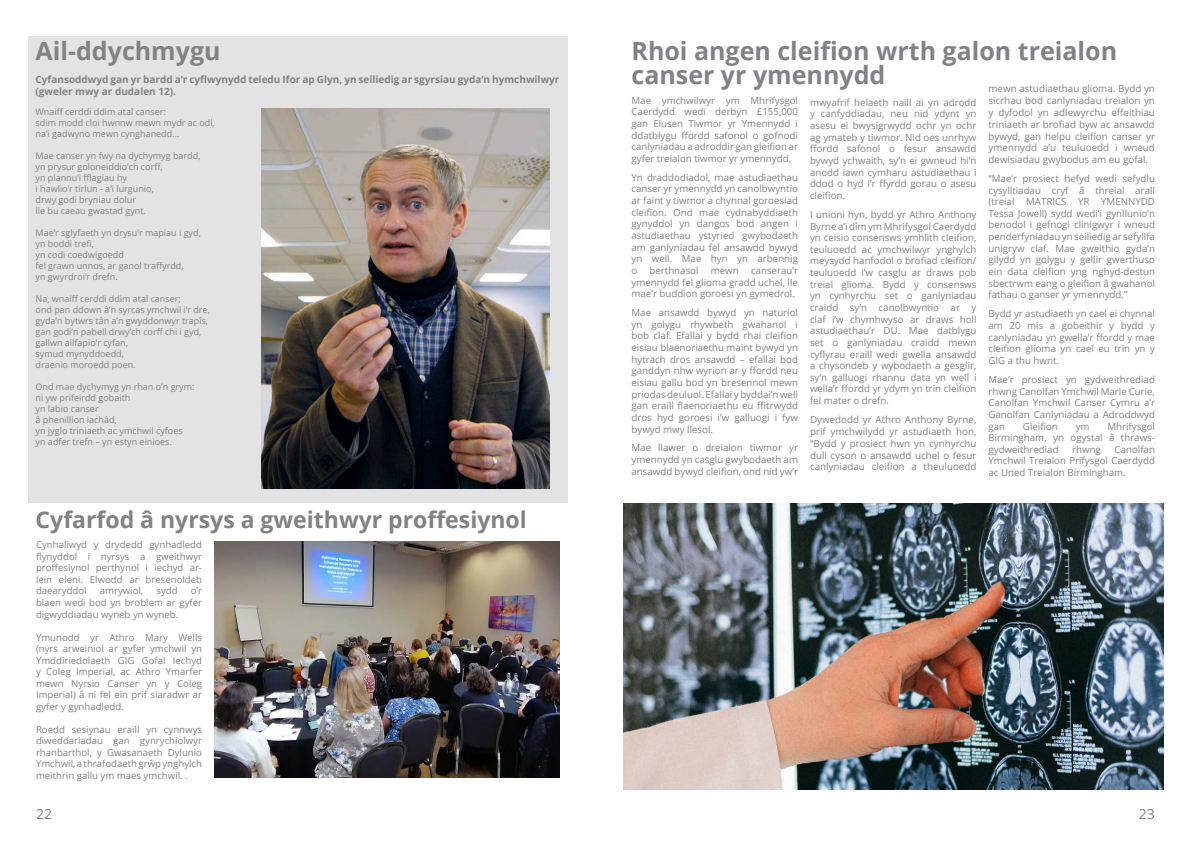
<style>
.page{position:relative;width:1191px;height:842px;background:#fff}
.page>*{position:absolute;margin:0;border:0;box-sizing:border-box;transform-origin:0 0}
.t1{font:25px/24px "Open Sans Bold 2";color:#808285}
.t2{font:700 25px "Open Sans";color:#808285}
.t3{font:23px "Open Sans Bold 2";color:#808285}
.t4{font:14px "Open Sans";color:#808285}
.Booklet_grey_text{font:10px/12px "Open Sans Bold 2";color:#808285}
.Booklet_grey_text-2{font:9.8px/11.8px "Open Sans";color:#808285;text-align:justify}
.Booklet_grey_text-3{font:9.7px/11.7px "Open Sans";color:#808285;text-align:justify}
.Booklet_grey_text-4{font:9.7px "Open Sans 2";color:#808285}
.Booklet_grey_text-5{font:9.6px/11.5px "Open Sans";color:#808285;text-align:justify}
.Booklet_grey_text-6{font:9px "Open Sans";color:#808285}
.Booklet_grey_text-7{font:9px "Open Sans 2";color:#808285}
.s1{font-family:"Open Sans 2"}
</style>
<div class="page">
<div style="left:28px;top:36px;width:539px;height:466px;background:#e3e3e3"></div>
<img style="left:623px;top:503px;width:540px;height:286px">
<img style="left:214px;top:541px;width:345px;height:236px">
<img style="left:261px;top:108px;width:288px;height:380px">
<p class="t2" style="left:36px;top:33px;width:187px">Ail-ddychmygu</p>
<p class="Booklet_grey_text" style="left:36px;top:73px;width:525px">Cyfansoddwyd gan yr bardd a’r cyflwynydd teledu Ifor ap Glyn, yn seiliedig ar sgyrsiau gyda’n hymchwilwyr (gweler mwy ar dudalen 12).</p>
<p class="Booklet_grey_text-7" style="left:36px;top:106px;width:132px">Wnaiff cerddi ddim atal canser:</p>
<p class="Booklet_grey_text-6" style="left:36px;top:117px;width:181px">sdim modd cloi hwnnw mewn mydr ac odl,</p>
<p class="Booklet_grey_text-6" style="left:36px;top:128px;width:145px">na’i gadwyno mewn cynghanedd...</p>
<p class="Booklet_grey_text-6" style="left:36px;top:150px;width:166px">Mae canser yn fwy na dychymyg bardd,</p>
<p class="Booklet_grey_text-7" style="left:36px;top:161px;width:129px">yn prysur goloneiddio’ch corff,</p>
<p class="Booklet_grey_text-7" style="left:36px;top:172px;width:93px">yn plannu’i fflagiau hy</p>
<p class="Booklet_grey_text-6" style="left:36px;top:183px;width:120px">i hawlio’r tirlun - a’i lurgunio,</p>
<p class="Booklet_grey_text-6" style="left:36px;top:194px;width:102px">drwy godi bryniau dolur</p>
<p class="Booklet_grey_text-6" style="left:36px;top:205px;width:112px">lle bu caeau gwastad gynt.</p>
<p class="Booklet_grey_text-6" style="left:36px;top:227px;width:167px">Mae’r sglyfaeth yn drysu’r mapiau i gyd,</p>
<p class="Booklet_grey_text-7" style="left:36px;top:238px;width:60px">yn boddi trefi,</p>
<p class="Booklet_grey_text-6" style="left:36px;top:249px;width:90px">yn codi coedwigoedd</p>
<p class="Booklet_grey_text-7" style="left:36px;top:260px;width:149px">fel grawn unnos, ar ganol traffyrdd,</p>
<p class="Booklet_grey_text-6" style="left:36px;top:271px;width:84px">yn gwyrdroi’r drefn.</p>
<p class="Booklet_grey_text-7" style="left:36px;top:293px;width:147px">Na, wnaiff cerddi ddim atal canser;</p>
<p class="Booklet_grey_text-6" style="left:36px;top:304px;width:176px">ond pan ddown â’n syrcas ymchwil i’r dre,</p>
<p class="Booklet_grey_text-6" style="left:36px;top:315px;width:174px">gyda’n bytwrs tân a’n gwyddonwyr trapîs,</p>
<p class="Booklet_grey_text-7" style="left:36px;top:326px;width:167px">gan godi’n pabell drwy’ch corff chi i gyd,</p>
<p class="Booklet_grey_text-6" style="left:36px;top:337px;width:94px">gallwn ailfapio’r cyfan,</p>
<p class="Booklet_grey_text-6" style="left:36px;top:348px;width:90px">symud mynyddoedd,</p>
<p class="Booklet_grey_text-6" style="left:36px;top:359px;width:102px">draenio moroedd poen.</p>
<p class="Booklet_grey_text-6" style="left:36px;top:381px;width:160px">Ond mae dychymyg yn rhan o’n grym:</p>
<p class="Booklet_grey_text-6" style="left:36px;top:392px;width:96px">ni yw prifeirdd gobaith</p>
<p class="Booklet_grey_text-6" style="left:36px;top:403px;width:65px">yn labio canser</p>
<p class="Booklet_grey_text-6" style="left:36px;top:414px;width:83px">â phenillion iachâd,</p>
<p class="Booklet_grey_text-6" style="left:36px;top:425px;width:149px">yn jyglo triniaeth ac ymchwil cyfoes</p>
<p class="Booklet_grey_text-6" style="left:36px;top:436px;width:138px">yn adfer trefn – yn estyn einioes.</p>
<p class="t3" style="left:36px;top:503px;width:493px">Cyfarfod â nyrsys a gweithwyr proffesiynol</p>
<p class="Booklet_grey_text-5" style="left:36px;top:539px;width:168px">Cynhaliwyd y drydedd gynhadledd <span class="s1">flynyddol i nyrsys a gweithwyr proffesiynol perthynol i iechyd ar&shy;</span>lein eleni. Elwodd ar bresenoldeb daearyddol</p>
<p class="Booklet_grey_text-5" style="left:100px;top:585px;width:45px">amrywiol,</p>
<p class="Booklet_grey_text-5" style="left:156px;top:585px;width:23px">sydd</p>
<p class="Booklet_grey_text-5" style="left:36px;top:585px;width:168px;text-indent:155px">o’r blaen wedi bod yn broblem ar gyfer digwyddiadau wyneb yn wyneb.</p>
<p class="Booklet_grey_text-5" style="left:36px;top:631px;width:168px">Ymunodd yr Athro Mary Wells (nyrs arweiniol ar gyfer ymchwil yn Ymddiriedolaeth GIG Gofal Iechyd y Coleg Imperial, ac Athro Ymarfer mewn Nyrsio Canser yn y Coleg Imperial) â ni fel ein prif siaradwr ar gyfer y gynhadledd.</p>
<p class="Booklet_grey_text-5" style="left:36px;top:723px;width:168px">Roedd sesiynau eraill yn cynnwys diweddariadau gan gynrychiolwyr rhanbarthol, y Gwasanaeth Dylunio <span class="s1">Ymchwil, a thrafodaeth grŵp ynghylch </span>meithrin gallu ym maes ymchwil. .</p>
<p class="t1" style="left:631px;top:38px;width:487px">Rhoi angen cleifion wrth galon treialon canser yr ymennydd</p>
<p class="Booklet_grey_text-3" style="left:631px;top:94px;width:168px">Mae ymchwilwyr ym Mhrifysgol Caerdydd wedi derbyn £155,000 gan Elusen Tiwmor yr Ymennydd i <span class="s1">ddatblygu ffordd safonol o gofnodi canlyniadau a adroddir gan gleifion ar </span>gyfer treialon tiwmor yr ymennydd.</p>
<p class="Booklet_grey_text-3" style="left:631px;top:171px;width:168px">Yn draddodiadol, mae astudiaethau canser yr ymennydd yn canolbwyntio ar faint y tiwmor a chynnal goroesiad <span class="s1">cleifion. Ond mae cydnabyddiaeth </span>gynyddol yn dangos bod angen i astudiaethau ystyried gwybodaeth am ganlyniadau fel ansawdd bywyd yn well. Mae hyn yn arbennig o</p>
<p class="Booklet_grey_text-2" style="left:988px;top:83px;width:168px">mewn astudiaethau glioma. Bydd yn sicrhau bod canlyniadau treialon yn <span class="s1">y dyfodol yn adlewyrchu effeithiau triniaeth ar brofiad byw ac ansawdd bywyd, gan helpu cleifion canser yr </span>ymennydd a’u teuluoedd i wneud dewisiadau gwybodus am eu gofal.</p>
<p class="Booklet_grey_text-3" style="left:988px;top:172px;width:168px">“Mae’r prosiect hefyd wedi sefydlu cysylltiadau cryf â threial arall (treial MATRICS YR YMENNYDD Tessa Jowell) sydd wedi’i gynllunio’n benodol i gefnogi clinigwyr i wneud penderfyniadau yn seiliedig ar sefyllfa unigryw claf. Mae gweithio gyda’n gilydd yn golygu y gellir gwerthuso <span class="s1">ein data cleifion yng nghyd-destun sbectrwm eang o gleifion â gwahanol fathau o ganser yr ymennydd.”</span></p>
<p class="Booklet_grey_text-3" style="left:988px;top:308px;width:168px">Bydd yr astudiaeth yn cael ei chynnal am 20 mis a gobeithir y bydd y <span class="s1">canlyniadau yn gwella’r ffordd y mae cleifion glioma yn cael eu trin yn y </span>GIG a thu hwnt.</p>
<p class="Booklet_grey_text-3" style="left:988px;top:373px;width:168px">Mae’r prosiect yn gydweithrediad rhwng Canolfan Ymchwil Marie Curie, Canolfan Ymchwil Canser Cymru a’r Ganolfan Canlyniadau a Adroddwyd <span class="s1">gan</span></p>
<p class="Booklet_grey_text-3" style="left:810px;top:96px;width:168px">mwyafrif helaeth naill ai yn adrodd y canfyddiadau, neu nid ydynt yn asesu ei bwysigrwydd ochr yn ochr ag ymateb y tiwmor. Nid oes unrhyw <span class="s1">ffordd safonol o fesur ansawdd </span>bywyd ychwaith, sy’n ei gwneud hi’n anodd iawn cymharu astudiaethau i <span class="s1">ddod o hyd i’r ffyrdd gorau o asesu cleifion.</span></p>
<p class="Booklet_grey_text-3" style="left:810px;top:208px;width:168px">I unioni hyn, bydd yr Athro Anthony Byrne a’i dîm ym Mhrifysgol Caerdydd <span class="s1">yn ceisio consensws ymhlith cleifion, </span>teuluoedd ac ymchwilwyr ynghylch <span class="s1">meysydd hanfodol o brofiad cleifion/ </span>teuluoedd i’w casglu ar draws pob treial glioma. Bydd y consensws yn cynhyrchu set o ganlyniadau craidd sy’n canolbwyntio ar y claf i’w chymhwyso ar draws holl astudiaethau’r DU. Mae datblygu set o ganlyniadau craidd mewn <span class="s1">cyflyrau eraill wedi gwella ansawdd </span>a chysondeb y wybodaeth a gesglir, sy’n galluogi rhannu data yn well i <span class="s1">wella’r ffordd yr ydym yn trin cleifion </span>fel mater o drefn.</p>
<p class="Booklet_grey_text-2" style="left:810px;top:413px;width:168px">Dywedodd yr Athro Anthony Byrne, prif ymchwilydd yr astudiaeth hon, “Bydd y prosiect hwn yn cynhyrchu dull cyson o ansawdd uchel o fesur <span class="s1">canlyniadau cleifion a theuluoedd</span></p>
<p class="Booklet_grey_text-3" style="left:649px;top:264px;width:51px">berthnasol</p>
<p class="Booklet_grey_text-3" style="left:711px;top:264px;width:29px">mewn</p>
<p class="Booklet_grey_text-3" style="left:631px;top:264px;width:168px;text-indent:119px">canserau’r ymennydd fel glioma gradd uchel, lle mae’r buddion goroesi yn gymedrol.</p>
<p class="Booklet_grey_text-3" style="left:631px;top:306px;width:168px">Mae ansawdd bywyd yn naturiol yn golygu rhywbeth gwahanol i <span class="s1">bob claf. Efallai y bydd rhai cleifion </span>eisiau blaenoriaethu maint bywyd yn hytrach dros ansawdd – efallai bod <span class="s1">ganddyn nhw wyrion ar y ffordd neu </span>eisiau gallu bod yn bresennol mewn priodas deuluol. Efallai y byddai’n well <span class="s1">gan eraill flaenoriaethu eu ffitrwydd </span>dros hyd goroesi i’w galluogi i fyw bywyd mwy llesol.</p>
<p class="Booklet_grey_text-3" style="left:631px;top:442px;width:168px">Mae llawer o dreialon tiwmor yr ymennydd yn casglu gwybodaeth am <span class="s1">ansawdd bywyd cleifion, ond nid yw’r</span></p>
<p class="Booklet_grey_text-3" style="left:988px;top:420px;width:168px;text-indent:119px"><span class="s1">Mhrifysgol </span>Birmingham, yn ogystal â thraws&shy;gydweithrediad</p>
<p class="Booklet_grey_text-4" style="left:1023px;top:419px;width:36px">Gleifion</p>
<p class="Booklet_grey_text-4" style="left:1075px;top:419px;width:15px">ym</p>
<p class="Booklet_grey_text-3" style="left:988px;top:443px;width:168px;text-indent:126px">Canolfan Ymchwil Treialon Prifysgol Caerdydd ac Uned Treialon Birmingham.</p>
<p class="Booklet_grey_text-3" style="left:1072px;top:443px;width:30px">rhwng</p>
<h3 class="t4" style="left:36px;top:804px;width:18px">22</h3>
<h3 class="t4" style="left:1139px;top:804px;width:18px">23</h3>
</div>
